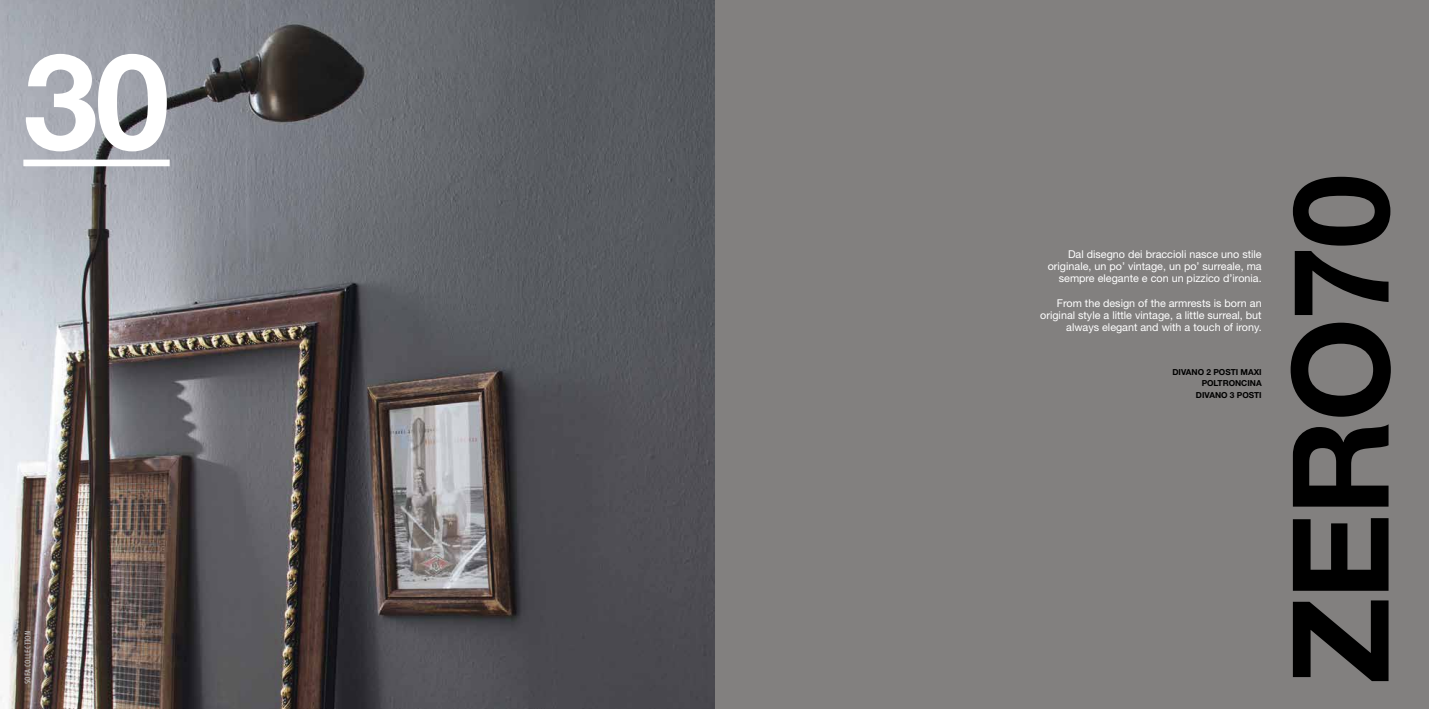
<style>
.page{position:relative;width:1429px;height:709px;background:#fff}
.page>*{position:absolute;margin:0;border:0;box-sizing:border-box;transform-origin:0 0}
.t1{font:700 133.9px "Helvetica Neue LT Std";letter-spacing:-.02em;color:#000}
.t2{font:700 133.9px "Helvetica Neue LT Std";color:#fff}
.t3{font:10.8px/12.1px "Helvetica Neue LT Std";color:#fff;text-align:right}
.t4{font:700 8.3px/11.4px "Helvetica Neue LT Std";color:#000;text-align:right}
.t5{font:8px "Share";color:#c5c5c7}
</style>
<div class="page">
<div style="left:714px;top:0;width:715px;height:709px;background:#82807f"></div>
<img style="left:0;top:0;width:714px;height:709px">
<div style="left:23px;top:160px;width:147px;height:6px;background:#fff"></div>
<h1 class="t2" style="left:23px;top:19px;width:148px">30</h1>
<p class="t5" style="left:24px;top:684px;width:55px;rotate:-90deg">SOFA COLLECTION</p>
<p class="t3" style="left:1048px;top:248px;width:215px">Dal disegno dei braccioli nasce uno stile originale, un po’ vintage, un po’ surreale, ma sempre elegante e con un pizzico d’ironia.</p>
<p class="t3" style="left:1040px;top:297px;width:223px">From the design of the armrests is born an original style a little vintage, a little surreal, but always elegant and with a touch of irony.</p>
<p class="t4" style="left:1172px;top:366px;width:91px">DIVANO 2 POSTI MAXI<br>POLTRONCINA<br>DIVANO 3 POSTI</p>
<h1 class="t1" style="left:1258px;top:684px;width:511px;rotate:-90deg">ZERO70</h1>
</div>
